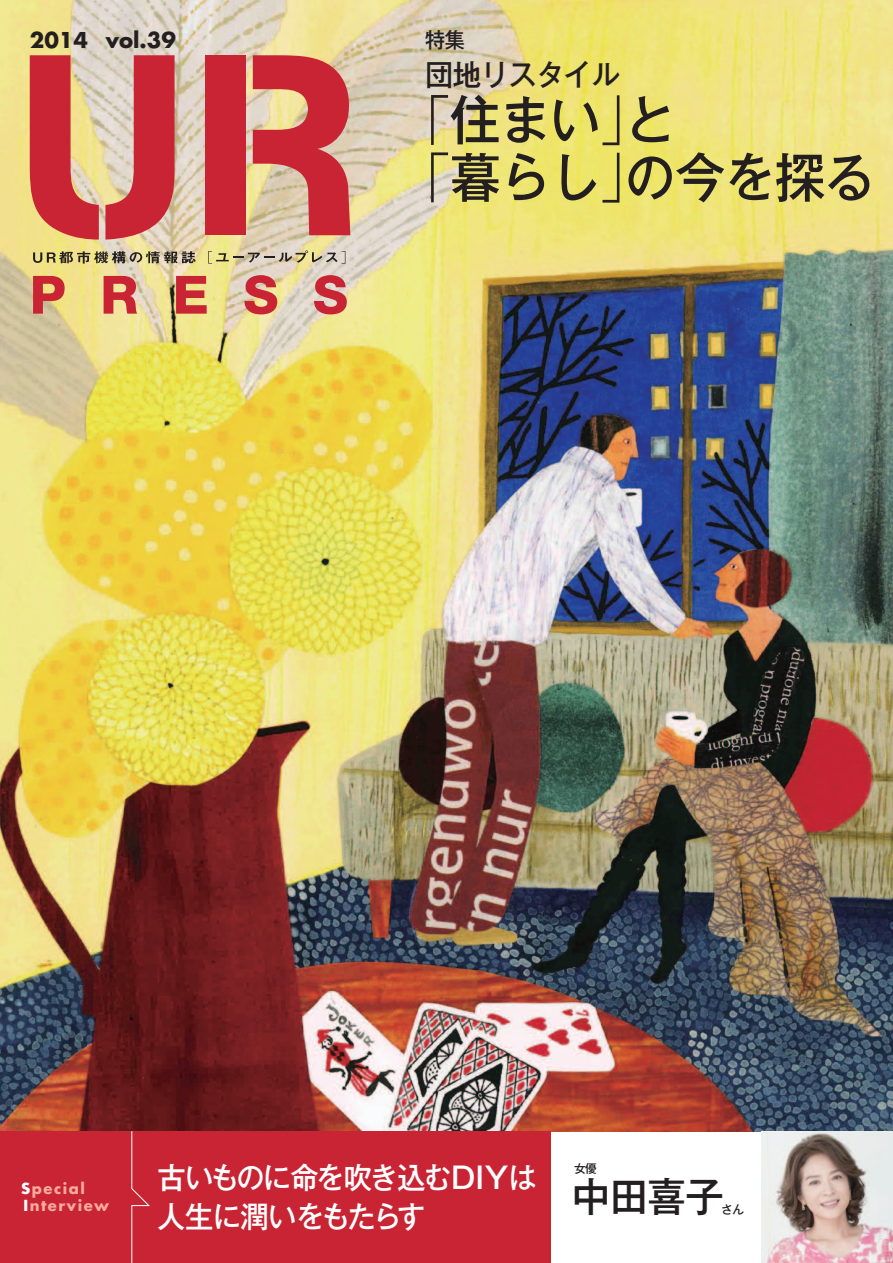
<style>
.page{position:relative;width:893px;height:1263px;background:#fff}
.page>*{position:absolute;margin:0;border:0;box-sizing:border-box;transform-origin:0 0}
.t1{font:500 53.1px/57.4px "Gothic MB101 Pro";letter-spacing:-.01em;color:#231f20;scale:.95 1}
.t2{font:500 40.35px "Gothic MB101 Pro";color:#231f20;scale:.95 1}
.t3{font:500 29.7px/38.2px "Gothic MB101 Pro";letter-spacing:-.02em;color:#fff;scale:.95 1}
.t4{font:500 29.7px "Gothic MB101 Pro";letter-spacing:-.02em;color:#231f20;scale:.95 1}
.t5{font:700 21.3px "Futura";color:#231f20}
.t6{font:500 21.3px "Gothic MB101 Pro";color:#231f20;scale:.95 1}
.t7{font:700 14.85px/17px "Futura";letter-spacing:.1em;color:#f8aa9d}
.t8{font:500 11.7px "Gothic MB101 Pro";color:#231f20}
.s1{font-weight:300}
.s2{color:#fff}
</style>
<div class="page">
<img style="left:0;top:0;width:893px;height:1131px">
<div style="left:0;top:1131px;width:551px;height:132px;background:#c82434"></div>
<svg style="left:30px;top:55px;width:145px;height:185px;background:#d36e67"></svg>
<div style="left:206px;top:55px;width:40px;height:180px;background:#c82434"></div>
<svg style="left:253px;top:55px;width:97px;height:180px;background:#d16b64"></svg>
<svg style="left:33px;top:276px;width:32px;height:38px"></svg>
<svg style="left:104px;top:276px;width:33px;height:38px"></svg>
<svg style="left:176px;top:276px;width:31px;height:38px"></svg>
<svg style="left:244px;top:275px;width:33px;height:39px"></svg>
<svg style="left:314px;top:275px;width:33px;height:39px"></svg>
<svg style="left:33px;top:251px;width:163px;height:13px;background:#9e936c"></svg>
<svg style="left:208px;top:250px;width:137px;height:14px;background:#c4ba97"></svg>
<svg style="left:131px;top:1130px;width:20px;height:133px"></svg>
<img style="left:761px;top:1131px;width:132px;height:132px">
<p class="t5" style="left:30px;top:26px;width:60px">2014</p>
<p class="t5" style="left:106px;top:26px;width:72px">vol.39</p>
<p class="t6" style="left:425px;top:23px;width:43px">特集</p>
<p class="t4" style="left:425px;top:50px;width:206px">団地リスタイル</p>
<h1 class="t1" style="left:625px;top:85px;width:265px;text-indent:-225px"><span class="s1">「</span>住まいと<span class="s1">」<br></span>の今を探る</h1>
<h1 class="t1" style="left:400px;top:142px;width:265px"><span class="s1">「</span>暮らし<span class="s1">」</span></h1>
<p class="t7" style="left:21px;top:1180px;width:89px"><span class="s2">S</span>pecial<br><span class="s2">I</span>nterview</p>
<p class="t3" style="left:157px;top:1155px;width:401px">古いものに命を吹き込むDIYは人生に潤いをもたらす</p>
<p class="t8" style="left:574px;top:1159px;width:24px">女優</p>
<h2 class="t2" style="left:572px;top:1163px;width:161px">中田喜子</h2>
<p class="t8" style="left:721px;top:1199px;width:24px">さん</p>
</div>
